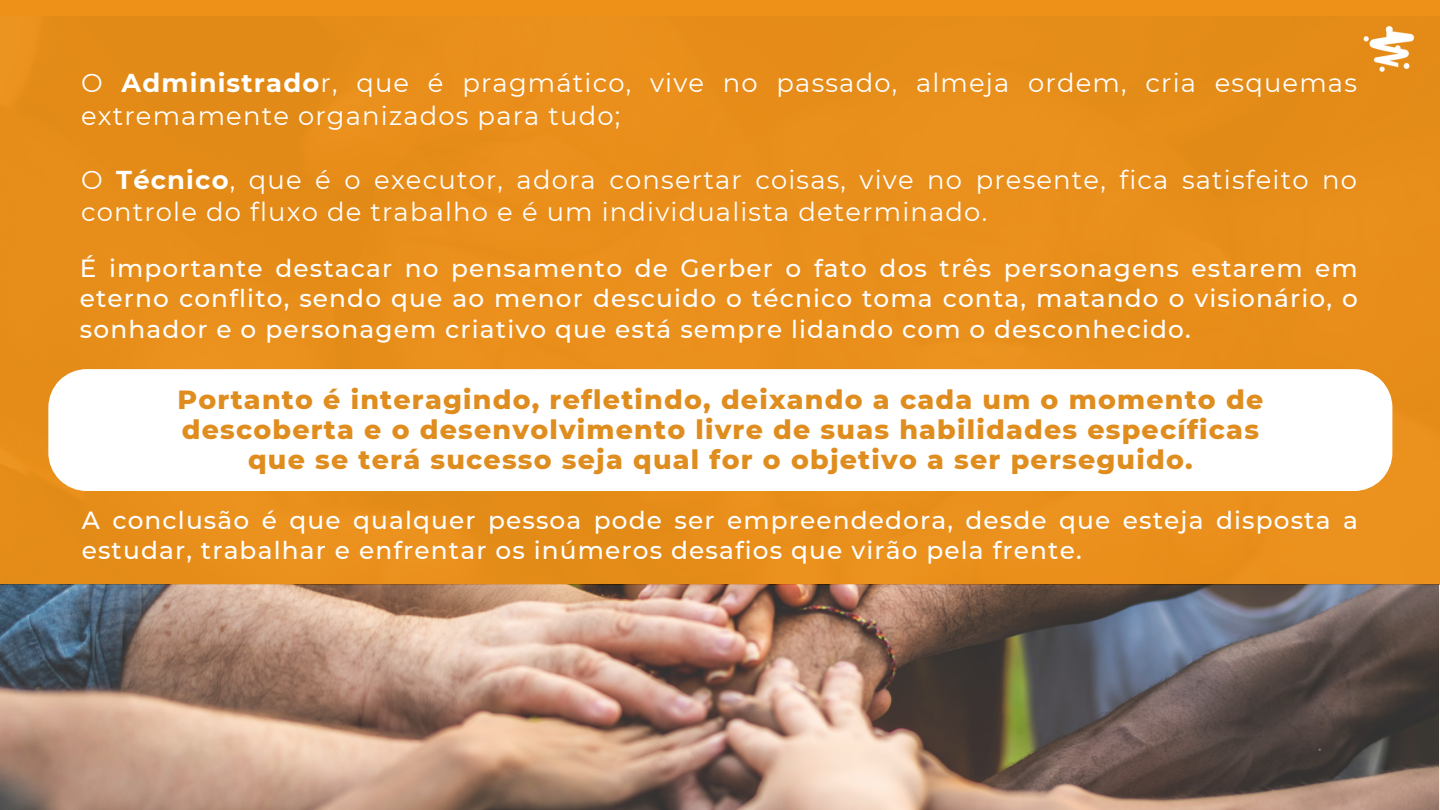
<style>
.page{position:relative;width:1440px;height:810px;background:#fff}
.page>*{position:absolute;margin:0;border:0;box-sizing:border-box;transform-origin:0 0}
.t1{font:800 26.8px/30px "Montserrat";letter-spacing:.045em;color:#e08d1f;text-align:center}
.t2{font:25.8px/32.2px "Montserrat";letter-spacing:.045em;color:#fff}
.t3{font:500 24.8px/30.8px "Montserrat";letter-spacing:.045em;color:#fff}
.s1{font-weight:700}
</style>
<div class="page">
<div style="left:0;top:0;width:1440px;height:584px;background:#ed9118"></div>
<img style="left:20px;top:16px;width:1420px;height:569px">
<img style="left:1359px;top:16px;width:58px;height:72px">
<div style="left:48px;top:369px;width:1344px;height:122px;background:#fff"></div>
<img style="left:0;top:584px;width:1439px;height:226px">
<p class="t2" style="left:81px;top:67px;width:1278px">O <span class="s1">Administrado</span>r, que é pragmático, vive no passado, almeja ordem, cria esquemas extremamente organizados para tudo;</p>
<p class="t2" style="left:81px;top:164px;width:1278px">O <span class="s1">Técnico</span>, que é o executor, adora consertar coisas, vive no presente, fica satisfeito no controle do fluxo de trabalho e é um individualista determinado.</p>
<h1 class="t3" style="left:80px;top:252px;width:1279px;text-align:justify">É importante destacar no pensamento de Gerber o fato dos três personagens estarem em eterno conflito, sendo que ao menor descuido o técnico toma conta, matando o visionário, o sonhador e o personagem criativo que está sempre lidando com o desconhecido.</h1>
<p class="t1" style="left:178px;top:384px;width:1087px">Portanto é interagindo, refletindo, deixando a cada um o momento de descoberta e o desenvolvimento livre de suas habilidades específicas que se terá sucesso seja qual for o objetivo a ser perseguido.</p>
<h1 class="t3" style="left:82px;top:505px;width:1278px;line-height:30px">A conclusão é que qualquer pessoa pode ser empreendedora, desde que esteja disposta a estudar, trabalhar e enfrentar os inúmeros desafios que virão pela frente.</h1>
</div>
